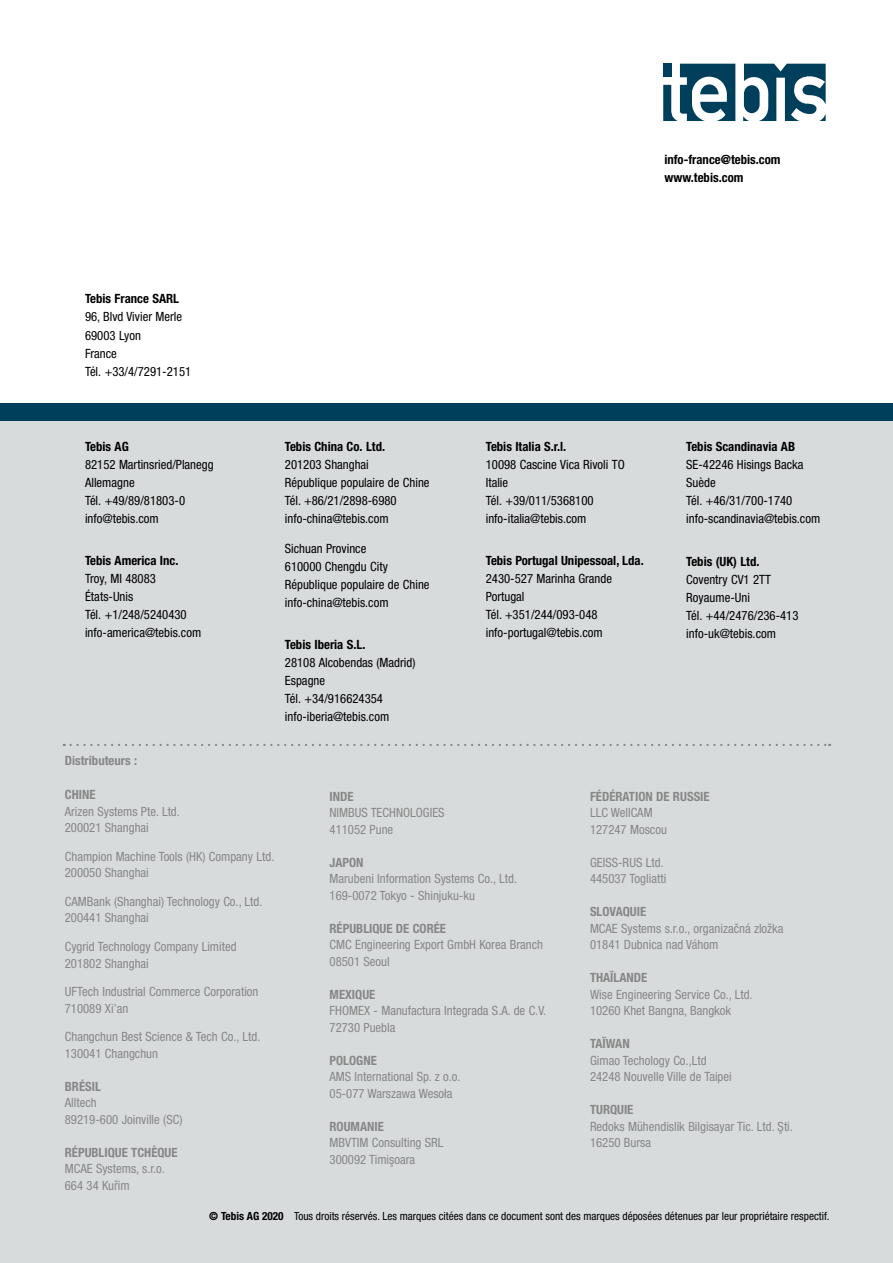
<style>
.page{position:relative;width:893px;height:1263px;background:#fff}
.page>*{position:absolute;margin:0;border:0;box-sizing:border-box;transform-origin:0 0}
.t1{font:condensed 12.75px/16.5px "Helvetica Neue LT Std";color:#878787}
.t2{font:condensed 12.75px/18px "Helvetica Neue LT Std";color:#000}
.t3{font:700 condensed 12.75px/18px "Helvetica Neue LT Std";color:#000}
.t4{font:700 condensed 12.75px "Helvetica Neue LT Std";color:#878787}
.t5{font:condensed 11.25px "Helvetica Neue LT Std";color:#000}
.s1{font-family:"Helvetica Neue LTW1 G"}
.s2{font-weight:700}
</style>
<div class="page">
<div style="left:0;top:412px;width:893px;height:851px;background:#d8dbdc"></div>
<svg style="left:663px;top:64px;width:72px;height:57px"></svg>
<svg style="left:743px;top:64px;width:83px;height:57px"></svg>
<div style="left:0;top:404px;width:893px;height:17px;background:#003f5b"></div>
<svg style="left:71px;top:744px;width:759px;height:2px"></svg>
<p class="t3" style="left:664px;top:151px;width:118px">info-france@tebis.com www.tebis.com</p>
<p class="t3" style="left:85px;top:290px;width:96px">Tebis France SARL</p>
<p class="t2" style="left:85px;top:308px;width:108px">96, Blvd Vivier Merle<br>69003 Lyon<br>France<br>Tél. +33/4/7291-2151</p>
<p class="t3" style="left:85px;top:438px;width:45px">Tebis AG</p>
<p class="t2" style="left:85px;top:456px;width:130px">82152 Martinsried/Planegg<br>Allemagne<br>Tél. +49/89/81803-0 info@tebis.com</p>
<p class="t3" style="left:85px;top:552px;width:95px">Tebis America Inc.</p>
<p class="t2" style="left:85px;top:570px;width:118px">Troy, MI 48083<br>États-Unis<br>Tél. +1/248/5240430 info-america@tebis.com</p>
<p class="t3" style="left:285px;top:438px;width:102px">Tebis China Co. Ltd.</p>
<p class="t2" style="left:285px;top:456px;width:146px">201203 Shanghai<br>République populaire de Chine<br>Tél. +86/21/2898-6980 info-china@tebis.com</p>
<p class="t2" style="left:285px;top:540px;width:146px">Sichuan Province<br>610000 Chengdu City<br>République populaire de Chine info-china@tebis.com</p>
<p class="t3" style="left:285px;top:636px;width:82px">Tebis Iberia S.L.</p>
<p class="t2" style="left:285px;top:654px;width:132px">28108 Alcobendas (Madrid)<br>Espagne<br>Tél. +34/916624354 info-iberia@tebis.com</p>
<p class="t3" style="left:486px;top:438px;width:82px">Tebis Italia S.r.l.</p>
<p class="t2" style="left:486px;top:456px;width:140px">10098 Cascine Vica Rivoli TO<br>Italie<br>Tél. +39/011/5368100 info-italia@tebis.com</p>
<p class="t3" style="left:486px;top:552px;width:159px">Tebis Portugal Unipessoal, Lda.</p>
<p class="t2" style="left:486px;top:570px;width:128px">2430-527 Marinha Grande<br>Portugal<br>Tél. +351/244/093-048 info-portugal@tebis.com</p>
<p class="t3" style="left:686px;top:438px;width:110px">Tebis Scandinavia AB</p>
<p class="t2" style="left:686px;top:456px;width:135px">SE-42246 Hisings Backa<br>Suède<br>Tél. +46/31/700-1740 info-scandinavia@tebis.com</p>
<p class="t3" style="left:686px;top:552px;width:75px">Tebis (UK) Ltd.</p>
<p class="t2" style="left:686px;top:570px;width:114px">Coventry CV1 2TT<br>Royaume-Uni<br>Tél. +44/2476/236-413 info-uk@tebis.com</p>
<p class="t4" style="left:65px;top:753px;width:74px">Distributeurs :</p>
<p class="t4" style="left:65px;top:787px;width:32px">CHINE</p>
<p class="t1" style="left:65px;top:803px;width:117px">Arizen Systems Pte. Ltd.<br>200021 Shanghai</p>
<p class="t1" style="left:65px;top:848px;width:211px">Champion Machine Tools (HK) Company Ltd.<br>200050 Shanghai</p>
<p class="t1" style="left:65px;top:893px;width:199px">CAMBank (Shanghai) Technology Co., Ltd.<br>200441 Shanghai</p>
<p class="t1" style="left:65px;top:938px;width:173px">Cygrid Technology Company Limited<br>201802 Shanghai</p>
<p class="t1" style="left:65px;top:983px;width:195px">UFTech Industrial Commerce Corporation<br>710089 Xi’an</p>
<p class="t1" style="left:65px;top:1028px;width:197px">Changchun Best Science &amp; Tech Co., Ltd.<br>130041 Changchun</p>
<p class="t4" style="left:65px;top:1078px;width:38px">BRÉSIL</p>
<p class="t1" style="left:65px;top:1094px;width:119px">Alltech<br>89219-600 Joinville (SC)</p>
<p class="t4" style="left:65px;top:1144px;width:114px">RÉPUBLIQUE TCHÈQUE</p>
<p class="t1" style="left:65px;top:1160px;width:102px">MCAE Systems, s.r.o.<br>664 34 <span class="s1">Kuřim</span></p>
<p class="t4" style="left:330px;top:788px;width:26px">INDE</p>
<p class="t1" style="left:330px;top:804px;width:117px">NIMBUS TECHNOLOGIES<br>411052 Pune</p>
<p class="t4" style="left:330px;top:854px;width:36px">JAPON</p>
<p class="t1" style="left:330px;top:870px;width:189px">Marubeni Information Systems Co., Ltd.<br>169-0072 Tokyo - Shinjuku-ku</p>
<p class="t4" style="left:330px;top:920px;width:118px">RÉPUBLIQUE DE CORÉE</p>
<p class="t1" style="left:330px;top:936px;width:215px">CMC Engineering Export GmbH Korea Branch<br>08501 Seoul</p>
<p class="t4" style="left:330px;top:986px;width:47px">MEXIQUE</p>
<p class="t1" style="left:330px;top:1002px;width:218px">FHOMEX - Manufactura Integrada S.A. de C.V.<br>72730 Puebla</p>
<p class="t4" style="left:330px;top:1052px;width:49px">POLOGNE</p>
<p class="t1" style="left:330px;top:1068px;width:133px">AMS International Sp. z o.o.<br>05-077 Warszawa Wesoła</p>
<p class="t4" style="left:330px;top:1118px;width:56px">ROUMANIE</p>
<p class="t1" style="left:330px;top:1134px;width:115px">MBVTIM Consulting SRL<br>300092 Timi<span class="s1">ş</span>oara</p>
<p class="t4" style="left:590px;top:788px;width:121px">FÉDÉRATION DE RUSSIE</p>
<p class="t1" style="left:590px;top:804px;width:78px">LLC WellCAM<br>127247 Moscou</p>
<p class="t1" style="left:590px;top:854px;width:78px">GEISS-RUS Ltd.<br>445037 Togliatti</p>
<p class="t1" style="left:590px;top:903px;width:195px"><span class="s2">SLOVAQUIE<br></span>MCAE Systems s.r.o., organiza<span class="s1">č</span>ná zložka<br>01841 Dubnica nad Váhom</p>
<p class="t4" style="left:590px;top:970px;width:59px">THAÏLANDE</p>
<p class="t1" style="left:590px;top:986px;width:164px">Wise Engineering Service Co., Ltd.<br>10260 Khet Bangna, Bangkok</p>
<p class="t4" style="left:590px;top:1036px;width:41px">TAÏWAN</p>
<p class="t1" style="left:590px;top:1052px;width:143px">Gimao Techology Co.,Ltd<br>24248 Nouvelle Ville de Taipei</p>
<p class="t1" style="left:590px;top:1101px;width:204px"><span class="s2">TURQUIE<br></span>Redoks Mühendislik Bilgisayar Tic. Ltd. <span class="s1">Şti.<br></span>16250 Bursa</p>
<p class="t5" style="left:209px;top:1210px;width:622px"><span class="s2">© Tebis AG 2020</span> Tous droits réservés. Les marques citées dans ce document sont des marques déposées détenues par leur propriétaire respectif.</p>
</div>
